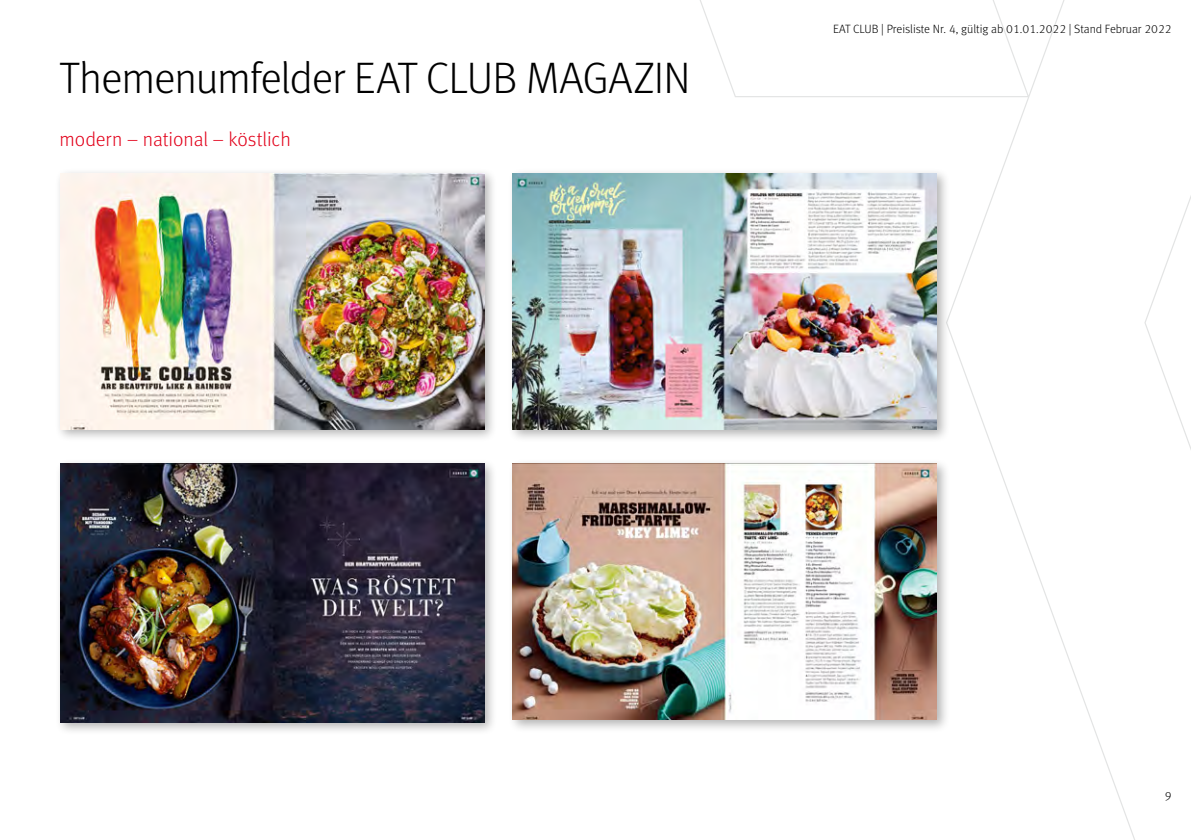
<style>
.page{position:relative;width:1191px;height:840px;background:#fff}
.page>*{position:absolute;margin:0;border:0;box-sizing:border-box;transform-origin:0 0}
.t1{font:300 44px "Meta Tab Pro";letter-spacing:-.025em;color:#000}
.t2{font:300 20px "Meta Tab Pro";letter-spacing:-.005em;color:#e2001a}
.t3{font:300 12px "Meta Tab Pro";color:#000}
</style>
<div class="page">
<svg style="left:700px;top:0;width:491px;height:839px"></svg>
<div style="left:55px;top:168px;width:895px;height:567px;background:#000;opacity:.3"></div>
<img style="left:60px;top:174px;width:424px;height:255px">
<img style="left:60px;top:463px;width:424px;height:258px">
<img style="left:513px;top:174px;width:423px;height:255px">
<img style="left:513px;top:463px;width:424px;height:256px">
<h1 class="t1" style="left:60px;top:46px;width:632px">Themenumfelder EAT CLUB MAGAZIN</h1>
<h2 class="t2" style="left:60px;top:124px;width:233px">modern – national – köstlich</h2>
<p class="t3" style="left:833px;top:20px;width:340px">EAT CLUB | Preisliste Nr. 4, gültig ab 01.01.2022 | Stand Februar 2022</p>
<p class="t3" style="left:1164px;top:787px;width:8px">9</p>
</div>
